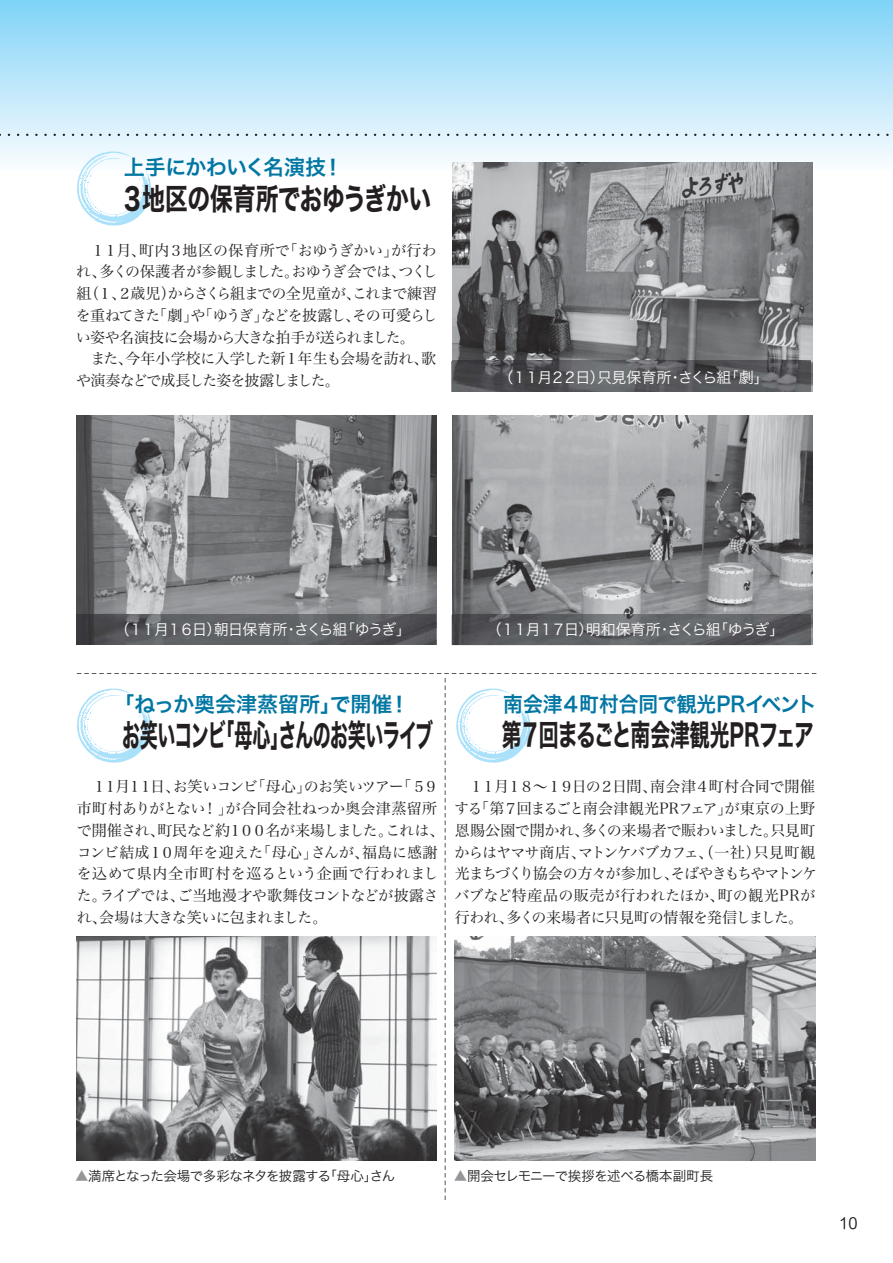
<style>
.page{position:relative;width:893px;height:1263px;background:#fff}
.page>*{position:absolute;margin:0;border:0;box-sizing:border-box;transform-origin:0 0}
.t1{font:31.5px "Hira Kaku Std W7 90 pv RKSJ H";letter-spacing:-.045em;color:#231f20;scale:.57 1}
.t2{font:30px "Hira Kaku Std W7 90 pv RKSJ H";letter-spacing:-.055em;color:#231f20;scale:.66 1}
.t3{font:30px "Hira Kaku Std W7 90 pv RKSJ H";letter-spacing:-.03em;color:#231f20;scale:.76 1}
.t4{font:21px "Hira Kaku Std W6 90 pv RKSJ H";letter-spacing:-.015em;color:#0076a3}
.t5{font:21px "Hira Kaku Std W6 90 pv RKSJ H";letter-spacing:-.015em;color:#0076a3;scale:.94 1}
.t6{font:15px/21.8px "Hira Min Std W3 90 pv RKSJ H";letter-spacing:-.04em;color:#231f20}
.t7{font:15px/21.8px "Hira Min Std W3 90 pv RKSJ H";letter-spacing:-.02em;color:#231f20}
.t8{font:15px "Hira Kaku Std W3 90 pv RKSJ H";letter-spacing:-.125em;color:#fff}
.t9{font:13.5px "Hira Kaku Std W3 90 pv RKSJ H";letter-spacing:-.04em;color:#231f20}
.s1{color:#939598}
</style>
<div class="page">
<div style="left:0;top:0;width:893px;height:170px;background:linear-gradient(to bottom,#7fd2f7,#fafcff)"></div>
<svg style="left:0;top:134px;width:893px;height:2px;background:#b8c6cd"></svg>
<svg style="left:77px;top:151px;width:74px;height:75px"></svg>
<img style="left:76px;top:415px;width:360px;height:229px">
<img style="left:452px;top:415px;width:360px;height:229px">
<img style="left:452px;top:162px;width:360px;height:229px">
<svg style="left:77px;top:673px;width:739px;height:527px"></svg>
<hr style="left:77px;top:644px;width:359px;height:1px;background:#939598">
<img style="left:77px;top:615px;width:359px;height:29px">
<svg style="left:452px;top:644px;width:359px;height:1px"></svg>
<img style="left:452px;top:615px;width:359px;height:29px">
<img style="left:452px;top:361px;width:359px;height:30px">
<h3 class="t4" style="left:124px;top:160px;width:221px">上手にかわいく名演技！</h3>
<h2 class="t3" style="left:121px;top:188px;width:410px">３地区の保育所でおゆうぎかい</h2>
<p class="t6" style="left:76px;top:241px;width:363px">　１１月、町内３地区の保育所で「おゆうぎかい」が行われ、多くの保護者が参観しました。おゆうぎ会では、つくし組（１、２歳児）からさくら組までの全児童が、これまで練習を重ねてきた「劇」や「ゆうぎ」などを披露し、その可愛らしい姿や名演技に会場から大きな拍手が送られました。<br>　また、今年小学校に入学した新１年生も会場を訪れ、歌や演奏などで成長した姿を披露しました。</p>
<p class="t8" style="left:498px;top:372px;width:272px">（１１月２２日）只見保育所・さくら組「劇」</p>
<p class="t8" style="left:115px;top:624px;width:298px">（１１月１６日）朝日保育所・さくら組「ゆうぎ」</p>
<p class="t8" style="left:487px;top:624px;width:299px">（１１月１７日）明和保育所・さくら組「ゆうぎ」</p>
<h3 class="t4" style="left:113px;top:697px;width:298px">「ねっか奥会津蒸留所」で開催！</h3>
<h3 class="t5" style="left:503px;top:697px;width:335px">南会津４町村合同で観光PRイベント</h3>
<h1 class="t1" style="left:122px;top:724px;width:547px">お笑いコンビ「母心」さんのお笑いライブ</h1>
<h2 class="t2" style="left:502px;top:723px;width:474px">第７回まるごと南会津観光PRフェア</h2>
<p class="t7" style="left:77px;top:778px;width:369px">　１１月１１日、お笑いコンビ「母心」のお笑いツアー「５９市町村ありがとない！」が合同会社ねっか奥会津蒸留所で開催され、町民など約１００名が来場しました。これは、コンビ結成１０周年を迎えた「母心」さんが、福島に感謝を込めて県内全市町村を巡るという企画で行われました。ライブでは、ご当地漫才や歌舞伎コントなどが披露され、会場は大きな笑いに包まれました。</p>
<p class="t6" style="left:454px;top:778px;width:364px">　１１月１８～１９日の２日間、南会津４町村合同で開催する「第７回まるごと南会津観光PRフェア」が東京の上野恩賜公園で開かれ、多くの来場者で賑わいました。只見町からはヤマサ商店、マトンケバブカフェ、（一社）只見町観光まちづくり協会の方々が参加し、そばやきもちやマトンケバブなど特産品の販売が行われたほか、町の観光PRが行われ、多くの来場者に只見町の情報を発信しました。</p>
<p class="t9" style="left:75px;top:1171px;width:322px"><span class="s1">▲</span>満席となった会場で多彩なネタを披露する「母心」さん</p>
<p class="t9" style="left:454px;top:1171px;width:261px"><span class="s1">▲</span>開会セレモニーで挨拶を述べる橋本副町長</p>
</div>
